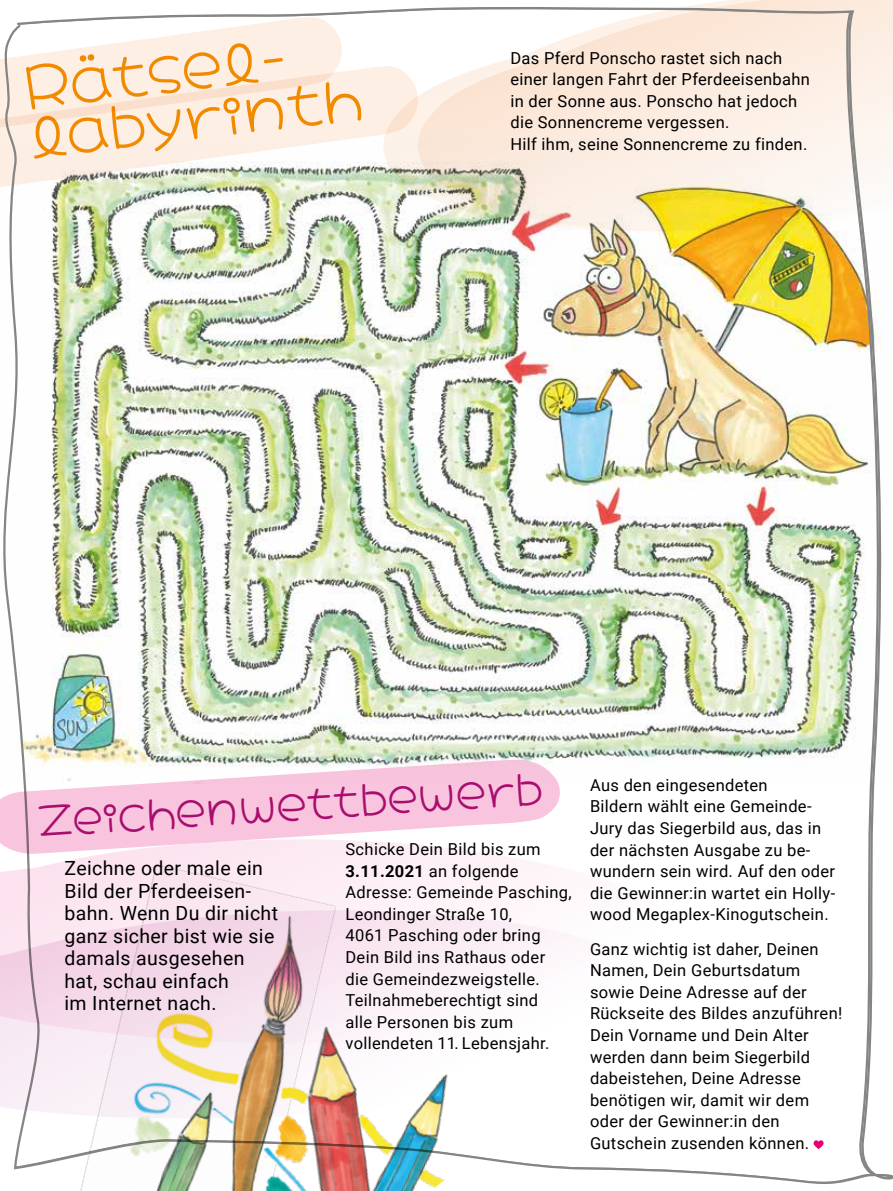
<style>
.page{position:relative;width:893px;height:1191px;background:#fff}
.page>*{position:absolute;margin:0;border:0;box-sizing:border-box;transform-origin:0 0}
.t1{font:57.45px/49.5px "Hachi Maru Pop";color:#f49400}
.t2{font:42.75px "Hachi Maru Pop";color:#ad1380}
.t3{font:19.5px/22.5px "Roboto";letter-spacing:.02em;color:#000}
.t4{font:16.5px/21.6px "Roboto";letter-spacing:.02em;color:#000}
.s1{font-weight:700}
</style>
<div class="page">
<img style="left:0;top:0;width:893px;height:1184px">
<svg style="left:630px;top:1044px;width:43px;height:74px"></svg>
<svg style="left:630px;top:838px;width:63px;height:206px"></svg>
<svg style="left:814px;top:1140px;width:10px;height:9px"></svg>
<img style="left:0;top:734px;width:630px;height:457px">
<h1 class="t1" style="left:21px;top:66px;width:336px;rotate:-7deg">Rätsel&shy;labyrinth</h1>
<p class="t4" style="left:510px;top:46px;width:301px">Das Pferd Ponscho rastet sich nach einer langen Fahrt der Pferdeeisenbahn in der Sonne aus. Ponscho hat jedoch die Sonnencreme vergessen.<br>Hilf ihm, seine Sonnencreme zu finden.</p>
<h2 class="t2" style="left:36px;top:800px;width:507px;rotate:-4deg">Zeichenwettbewerb</h2>
<p class="t3" style="left:64px;top:856px;width:215px">Zeichne oder male ein<br>Bild der Pferdeeisen&shy;bahn. Wenn Du dir nicht ganz sicher bist wie sie damals ausgesehen hat, schau einfach<br>im Internet nach.</p>
<p class="t4" style="left:345px;top:837px;width:228px">Schicke Dein Bild bis zum<br><span class="s1">3.11.2021</span> an folgende<br>Adresse: Gemeinde Pasching,<br>Leondinger Straße 10,<br>4061 Pasching oder bring<br>Dein Bild ins Rathaus oder die Gemeindezweigstelle.<br>Teilnahmeberechtigt sind<br>alle Personen bis zum vollendeten 11. Lebensjahr.</p>
<p class="t4" style="left:590px;top:773px;width:247px">Aus den eingesendeten<br>Bildern wählt eine Gemeinde-<br>Jury das Siegerbild aus, das in der nächsten Ausgabe zu be&shy;wundern sein wird. Auf den oder die Gewinner:in wartet ein Holly&shy;wood Megaplex-Kinogutschein.</p>
<p class="t4" style="left:590px;top:937px;width:254px">Ganz wichtig ist daher, Deinen<br>Namen, Dein Geburtsdatum sowie Deine Adresse auf der<br>Rückseite des Bildes anzuführen!<br>Dein Vorname und Dein Alter werden dann beim Siegerbild dabeistehen, Deine Adresse benötigen wir, damit wir dem oder der Gewinner:in den<br>Gutschein zusenden können.</p>
</div>
